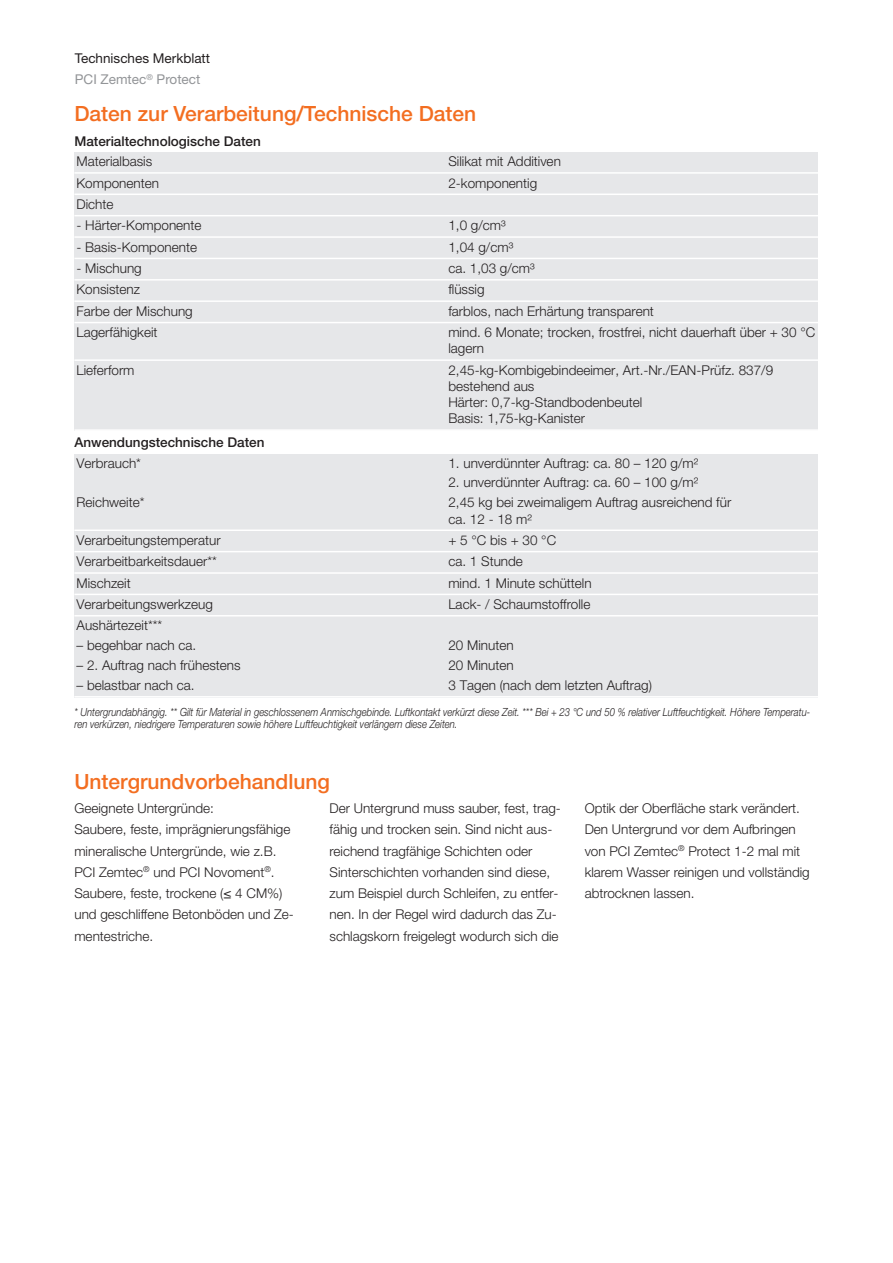
<style>
.page{position:relative;width:893px;height:1263px;background:#fff}
.page>*{position:absolute;margin:0;border:0;box-sizing:border-box;transform-origin:0 0}
.t1{font:500 21px "Helvetica Neue LT Pro";color:#f36e21}
.t2{font:300 13.5px/21.3px "Helvetica Neue LT Pro";color:#231f20}
.t3{font:500 13.5px "Helvetica Neue LT Pro";color:#231f20}
.t4{font:13.5px/21.3px "Helvetica Neue LT Pro";color:#231f20}
.t5{font:italic 300 11.25px/12px "Helvetica Neue LT Pro";color:#231f20;scale:.85 1}
.s1{color:#939598}
</style>
<div class="page">
<div style="left:74px;top:152px;width:372px;height:21px;background:#e6e7e9"></div>
<div style="left:446px;top:152px;width:372px;height:21px;background:#e6e7e9"></div>
<div style="left:74px;top:173px;width:372px;height:21px;background:#e6e7e9"></div>
<div style="left:446px;top:173px;width:372px;height:21px;background:#e6e7e9"></div>
<div style="left:74px;top:194px;width:372px;height:22px;background:#e6e7e9"></div>
<div style="left:446px;top:194px;width:372px;height:22px;background:#e6e7e9"></div>
<div style="left:74px;top:216px;width:372px;height:21px;background:#e6e7e9"></div>
<div style="left:446px;top:216px;width:372px;height:21px;background:#e6e7e9"></div>
<div style="left:74px;top:237px;width:372px;height:21px;background:#e6e7e9"></div>
<div style="left:446px;top:237px;width:372px;height:21px;background:#e6e7e9"></div>
<div style="left:74px;top:258px;width:372px;height:22px;background:#e6e7e9"></div>
<div style="left:446px;top:258px;width:372px;height:22px;background:#e6e7e9"></div>
<div style="left:74px;top:280px;width:372px;height:21px;background:#e6e7e9"></div>
<div style="left:446px;top:280px;width:372px;height:21px;background:#e6e7e9"></div>
<div style="left:74px;top:301px;width:372px;height:22px;background:#e6e7e9"></div>
<div style="left:446px;top:301px;width:372px;height:22px;background:#e6e7e9"></div>
<div style="left:74px;top:323px;width:372px;height:37px;background:#e6e7e9"></div>
<div style="left:446px;top:323px;width:372px;height:37px;background:#e6e7e9"></div>
<div style="left:74px;top:360px;width:372px;height:71px;background:#e6e7e9"></div>
<div style="left:446px;top:360px;width:372px;height:71px;background:#e6e7e9"></div>
<hr style="left:74px;top:172px;width:744px;height:2px;background:#fff">
<hr style="left:74px;top:194px;width:744px;height:1px;background:#fff">
<hr style="left:74px;top:215px;width:744px;height:1px;background:#fff">
<hr style="left:74px;top:236px;width:744px;height:2px;background:#fff">
<hr style="left:74px;top:258px;width:744px;height:1px;background:#fff">
<hr style="left:74px;top:279px;width:744px;height:2px;background:#fff">
<hr style="left:74px;top:300px;width:744px;height:2px;background:#fff">
<hr style="left:74px;top:322px;width:744px;height:1px;background:#fff">
<hr style="left:74px;top:359px;width:744px;height:2px;background:#fff">
<hr style="left:74px;top:429px;width:744px;height:2px;background:#fff">
<div style="left:74px;top:454px;width:372px;height:19px;background:#e6e7e9"></div>
<div style="left:446px;top:454px;width:372px;height:19px;background:#e6e7e9"></div>
<div style="left:74px;top:473px;width:372px;height:20px;background:#e6e7e9"></div>
<div style="left:446px;top:473px;width:372px;height:20px;background:#e6e7e9"></div>
<div style="left:74px;top:493px;width:372px;height:37px;background:#e6e7e9"></div>
<div style="left:446px;top:493px;width:372px;height:37px;background:#e6e7e9"></div>
<div style="left:74px;top:530px;width:372px;height:22px;background:#e6e7e9"></div>
<div style="left:446px;top:530px;width:372px;height:22px;background:#e6e7e9"></div>
<div style="left:74px;top:552px;width:372px;height:21px;background:#e6e7e9"></div>
<div style="left:446px;top:552px;width:372px;height:21px;background:#e6e7e9"></div>
<div style="left:74px;top:573px;width:372px;height:21px;background:#e6e7e9"></div>
<div style="left:446px;top:573px;width:372px;height:21px;background:#e6e7e9"></div>
<div style="left:74px;top:594px;width:372px;height:22px;background:#e6e7e9"></div>
<div style="left:446px;top:594px;width:372px;height:22px;background:#e6e7e9"></div>
<div style="left:74px;top:616px;width:372px;height:20px;background:#e6e7e9"></div>
<div style="left:446px;top:616px;width:372px;height:20px;background:#e6e7e9"></div>
<div style="left:74px;top:636px;width:372px;height:20px;background:#e6e7e9"></div>
<div style="left:446px;top:636px;width:372px;height:20px;background:#e6e7e9"></div>
<div style="left:74px;top:656px;width:372px;height:20px;background:#e6e7e9"></div>
<div style="left:446px;top:656px;width:372px;height:20px;background:#e6e7e9"></div>
<div style="left:74px;top:676px;width:372px;height:21px;background:#e6e7e9"></div>
<div style="left:446px;top:676px;width:372px;height:21px;background:#e6e7e9"></div>
<hr style="left:74px;top:529px;width:744px;height:2px;background:#fff">
<hr style="left:74px;top:551px;width:744px;height:1px;background:#fff">
<hr style="left:74px;top:572px;width:744px;height:2px;background:#fff">
<hr style="left:74px;top:594px;width:744px;height:1px;background:#fff">
<hr style="left:74px;top:615px;width:744px;height:1px;background:#fff">
<hr style="left:74px;top:696px;width:744px;height:1px;background:#fff">
<p class="t4" style="left:75px;top:49px;width:137px">Technisches Merkblatt<br><span class="s1">PCI Zemtec</span><sup>®</sup> <span class="s1">Protect</span></p>
<h1 class="t1" style="left:74px;top:106px;width:403px">Daten zur Verarbeitung/Technische Daten</h1>
<p class="t3" style="left:74px;top:136px;width:188px">Materialtechnologische Daten</p>
<p class="t2" style="left:77px;top:152px;width:77px">Materialbasis</p>
<p class="t2" style="left:448px;top:152px;width:114px">Silikat mit Additiven</p>
<p class="t2" style="left:77px;top:173px;width:84px">Komponenten</p>
<p class="t2" style="left:448px;top:173px;width:90px">2-komponentig</p>
<p class="t2" style="left:77px;top:195px;width:39px">Dichte</p>
<p class="t2" style="left:77px;top:216px;width:127px">- Härter-Komponente</p>
<p class="t2" style="left:448px;top:216px;width:59px">1,0 g/cm³</p>
<p class="t2" style="left:77px;top:237px;width:122px">- Basis-Komponente</p>
<p class="t2" style="left:448px;top:237px;width:66px">1,04 g/cm³</p>
<p class="t2" style="left:77px;top:259px;width:67px">- Mischung</p>
<p class="t2" style="left:448px;top:259px;width:88px">ca. 1,03 g/cm³</p>
<p class="t2" style="left:77px;top:280px;width:65px">Konsistenz</p>
<p class="t2" style="left:448px;top:280px;width:38px">flüssig</p>
<p class="t2" style="left:77px;top:302px;width:118px">Farbe der Mischung</p>
<p class="t2" style="left:448px;top:302px;width:207px">farblos, nach Erhärtung transparent</p>
<p class="t2" style="left:77px;top:323px;width:83px">Lagerfähigkeit</p>
<p class="t2" style="left:448px;top:326px;width:368px;line-height:16.2px">mind. 6 Monate; trocken, frostfrei, nicht dauerhaft über + 30 °C lagern</p>
<p class="t2" style="left:77px;top:361px;width:60px">Lieferform</p>
<p class="t2" style="left:448px;top:363px;width:326px;line-height:16.2px">2,45-kg-Kombigebindeeimer, Art.-Nr./EAN-Prüfz. 837/9 bestehend aus<br>Härter: 0,7-kg-Standbodenbeutel<br>Basis: 1,75-kg-Kanister</p>
<p class="t2" style="left:77px;top:453px;width:66px">Verbrauch*</p>
<p class="t2" style="left:448px;top:453px;width:251px">1. unverdünnter Auftrag: ca. 80 – 120 g/m²</p>
<p class="t2" style="left:448px;top:473px;width:251px">2. unverdünnter Auftrag: ca. 60 – 100 g/m²</p>
<p class="t2" style="left:77px;top:493px;width:70px">Reichweite*</p>
<p class="t2" style="left:448px;top:496px;width:284px;line-height:16.2px">2,45 kg bei zweimaligem Auftrag ausreichend für ca. 12 - 18 m²</p>
<p class="t2" style="left:77px;top:531px;width:146px">Verarbeitungstemperatur</p>
<p class="t2" style="left:448px;top:531px;width:109px">+5°Cbis+30°C</p>
<p class="t2" style="left:77px;top:552px;width:142px">Verarbeitbarkeitsdauer**</p>
<p class="t2" style="left:448px;top:552px;width:76px">ca. 1 Stunde</p>
<p class="t2" style="left:77px;top:573px;width:56px">Mischzeit</p>
<p class="t2" style="left:448px;top:573px;width:145px">mind. 1 Minute schütteln</p>
<p class="t2" style="left:77px;top:595px;width:138px">Verarbeitungswerkzeug</p>
<p class="t2" style="left:448px;top:595px;width:144px">Lack- / Schaumstoffrolle</p>
<p class="t2" style="left:77px;top:616px;width:87px">Aushärtezeit***</p>
<p class="t2" style="left:77px;top:636px;width:121px">– begehbar nach ca.</p>
<p class="t2" style="left:448px;top:636px;width:67px">20 Minuten</p>
<p class="t2" style="left:77px;top:656px;width:166px">– 2. Auftrag nach frühestens</p>
<p class="t2" style="left:448px;top:656px;width:67px">20 Minuten</p>
<p class="t2" style="left:77px;top:676px;width:120px">– belastbar nach ca.</p>
<p class="t2" style="left:448px;top:676px;width:205px">3 Tagen (nach dem letzten Auftrag)</p>
<p class="t3" style="left:74px;top:437px;width:192px">Anwendungstechnische Daten</p>
<p class="t5" style="left:74px;top:707px;width:867px">* Untergrundabhängig. ** Gilt für Material in geschlossenem Anmischgebinde. Luftkontakt verkürzt diese Zeit. *** Bei + 23 °C und 50 % relativer Luftfeuchtigkeit. Höhere Temperatu&shy;ren verkürzen, niedrigere Temperaturen sowie höhere Luftfeuchtigkeit verlängern diese Zeiten.</p>
<h1 class="t1" style="left:74px;top:774px;width:257px">Untergrundvorbehandlung</h1>
<p class="t2" style="left:74px;top:799px;width:221px">Geeignete Untergründe:<br>Saubere, feste, imprägnierungsfähige mineralische Untergründe, wie z.B.<br>PCI Zemtec<sup>®</sup> und PCI Novoment<sup>®</sup>.<br>Saubere, feste, trockene (≤ 4 CM%) und geschliffene Betonböden und Ze&shy;mentestriche.</p>
<p class="t2" style="left:330px;top:799px;width:233px">Der Untergrund muss sauber, fest, trag&shy;fähig und trocken sein. Sind nicht aus&shy;reichend tragfähige Schichten oder Sinterschichten vorhanden sind diese, zum Beispiel durch Schleifen, zu entfer&shy;nen. In der Regel wird dadurch das Zu&shy;schlagskorn freigelegt wodurch sich die</p>
<p class="t2" style="left:585px;top:799px;width:227px">Optik der Oberfläche stark verändert.<br>Den Untergrund vor dem Aufbringen von PCI Zemtec<sup>®</sup> Protect 1-2 mal mit klarem Wasser reinigen und vollständig abtrocknen lassen.</p>
</div>
